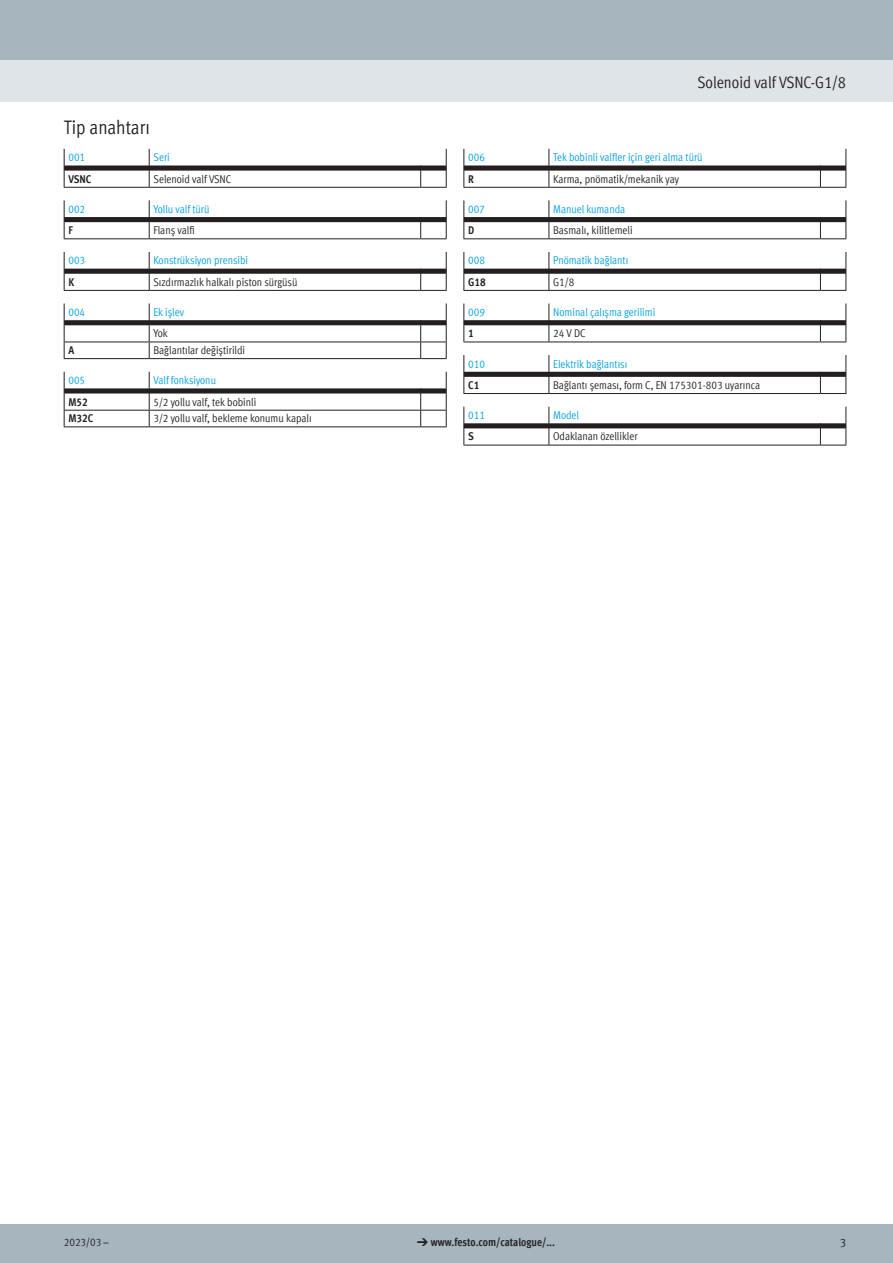
<style>
.page{position:relative;width:893px;height:1263px;background:#fff}
.page>*{position:absolute;margin:0;border:0;box-sizing:border-box;transform-origin:0 0}
.t1{font:condensed 19.5px "Festo";color:#231f20}
.t2{font:condensed 16.5px "Festo";color:#231f20}
.t3{font:condensed 12.75px "Festo";color:#231f20}
.FES_tab_regular{font:condensed 11.25px "Festo";color:#231f20}
.FES_tab_head_2{font:condensed 11.25px "Festo";color:#00a1e3}
.FES_type_code{font:700 condensed 11.25px "Festo";color:#231f20}
.s1{font-family:"Meto Pict 182";font-weight:400;font-stretch:normal}
</style>
<div class="page">
<div style="left:0;top:1225px;width:893px;height:38px;background:#a7b6be"></div>
<div style="left:0;top:60px;width:893px;height:42px;background:#dfe4e8"></div>
<div style="left:0;top:0;width:893px;height:60px;background:#a7b6be"></div>
<svg style="left:64px;top:149px;width:383px;height:39px"></svg>
<svg style="left:64px;top:200px;width:383px;height:39px"></svg>
<svg style="left:64px;top:252px;width:383px;height:39px"></svg>
<svg style="left:64px;top:303px;width:383px;height:56px"></svg>
<svg style="left:64px;top:372px;width:383px;height:55px"></svg>
<svg style="left:463px;top:149px;width:384px;height:39px"></svg>
<svg style="left:463px;top:200px;width:384px;height:39px"></svg>
<svg style="left:463px;top:252px;width:384px;height:39px"></svg>
<svg style="left:463px;top:303px;width:384px;height:40px"></svg>
<svg style="left:463px;top:355px;width:384px;height:39px"></svg>
<svg style="left:463px;top:407px;width:384px;height:39px"></svg>
<h1 class="t1" style="left:64px;top:113px;width:88px">Tip anahtarı</h1>
<p class="FES_tab_head_2" style="left:68px;top:149px;width:18px">001</p>
<p class="FES_tab_head_2" style="left:153px;top:149px;width:18px">Seri</p>
<p class="FES_type_code" style="left:68px;top:170px;width:25px">VSNC</p>
<p class="FES_tab_regular" style="left:153px;top:170px;width:79px">Selenoid valf VSNC</p>
<p class="FES_tab_head_2" style="left:68px;top:201px;width:18px">002</p>
<p class="FES_tab_head_2" style="left:153px;top:201px;width:58px">Yollu valf türü</p>
<p class="FES_type_code" style="left:68px;top:222px;width:6px">F</p>
<p class="FES_tab_regular" style="left:153px;top:222px;width:43px">Flanş valfi</p>
<p class="FES_tab_head_2" style="left:68px;top:252px;width:18px">003</p>
<p class="FES_tab_head_2" style="left:153px;top:252px;width:96px">Konstrüksiyon prensibi</p>
<p class="FES_type_code" style="left:68px;top:273px;width:7px">K</p>
<p class="FES_tab_regular" style="left:153px;top:274px;width:146px">Sızdırmazlık halkalı piston sürgüsü</p>
<p class="FES_tab_head_2" style="left:68px;top:304px;width:18px">004</p>
<p class="FES_tab_head_2" style="left:153px;top:304px;width:32px">Ek işlev</p>
<p class="FES_tab_regular" style="left:153px;top:325px;width:16px">Yok</p>
<p class="FES_type_code" style="left:68px;top:341px;width:7px">A</p>
<p class="FES_tab_regular" style="left:153px;top:342px;width:93px">Bağlantılar değiştirildi</p>
<p class="FES_tab_head_2" style="left:68px;top:372px;width:18px">005</p>
<p class="FES_tab_head_2" style="left:153px;top:372px;width:64px">Valf fonksiyonu</p>
<p class="FES_type_code" style="left:68px;top:393px;width:21px">M52</p>
<p class="FES_tab_regular" style="left:153px;top:393px;width:104px">5/2 yollu valf, tek bobinli</p>
<p class="FES_type_code" style="left:68px;top:410px;width:26px">M32C</p>
<p class="FES_tab_regular" style="left:153px;top:410px;width:160px">3/2 yollu valf, bekleme konumu kapalı</p>
<h2 class="t2" style="left:697px;top:71px;width:150px">Solenoid valf VSNC-G1/8</h2>
<p class="FES_tab_head_2" style="left:468px;top:149px;width:18px">006</p>
<p class="FES_tab_head_2" style="left:553px;top:149px;width:151px">Tek bobinli valfler için geri alma türü</p>
<p class="FES_type_code" style="left:468px;top:170px;width:7px">R</p>
<p class="FES_tab_regular" style="left:553px;top:170px;width:127px">Karma, pnömatik/mekanik yay</p>
<p class="FES_tab_head_2" style="left:468px;top:201px;width:18px">007</p>
<p class="FES_tab_head_2" style="left:553px;top:201px;width:74px">Manuel kumanda</p>
<p class="FES_type_code" style="left:468px;top:222px;width:8px">D</p>
<p class="FES_tab_regular" style="left:553px;top:222px;width:81px">Basmalı, kilitlemeli</p>
<p class="FES_tab_head_2" style="left:468px;top:252px;width:18px">008</p>
<p class="FES_tab_head_2" style="left:553px;top:252px;width:77px">Pnömatik bağlantı</p>
<p class="FES_type_code" style="left:468px;top:273px;width:19px">G18</p>
<p class="FES_tab_regular" style="left:553px;top:274px;width:23px">G1/8</p>
<p class="FES_tab_head_2" style="left:468px;top:304px;width:18px">009</p>
<p class="FES_tab_head_2" style="left:553px;top:304px;width:104px">Nominal çalışma gerilimi</p>
<p class="FES_type_code" style="left:468px;top:325px;width:7px">1</p>
<p class="FES_tab_regular" style="left:553px;top:325px;width:34px">24 V DC</p>
<p class="FES_tab_head_2" style="left:468px;top:355px;width:18px">010</p>
<p class="FES_tab_head_2" style="left:553px;top:355px;width:76px">Elektrik bağlantısı</p>
<p class="FES_type_code" style="left:468px;top:376px;width:13px">C1</p>
<p class="FES_tab_regular" style="left:553px;top:377px;width:208px">Bağlantı şeması, form C, EN 175301-803 uyarınca</p>
<p class="FES_tab_head_2" style="left:468px;top:407px;width:18px">011</p>
<p class="FES_tab_head_2" style="left:553px;top:407px;width:27px">Model</p>
<p class="FES_type_code" style="left:468px;top:428px;width:7px">S</p>
<p class="FES_tab_regular" style="left:553px;top:428px;width:86px">Odaklanan özellikler</p>
<p class="FES_tab_regular" style="left:64px;top:1234px;width:46px">2023/03 –</p>
<p class="FES_type_code" style="left:417px;top:1234px;width:140px"><span class="s1">d</span> www.festo.com/catalogue/...</p>
<p class="t3" style="left:840px;top:1233px;width:8px">3</p>
</div>
